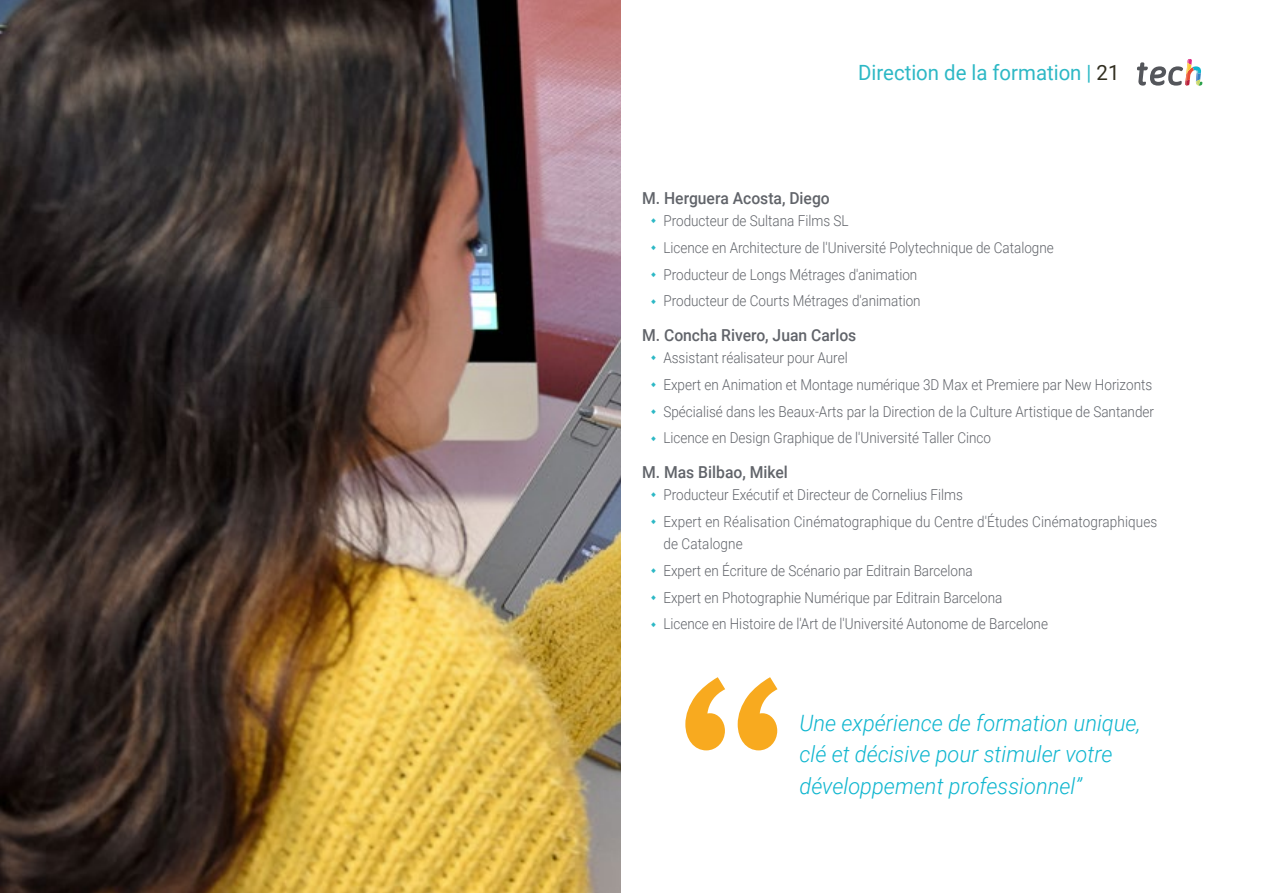
<style>
.page{position:relative;width:1263px;height:893px;background:#fff}
.page>*{position:absolute;margin:0;border:0;box-sizing:border-box;transform-origin:0 0}
.t1{font:italic 300 22.5px/31.5px "Roboto";color:#0fb6cf}
.t2{font:21px "Roboto";color:#2db8c5}
.t3{font:500 16.5px "Roboto";color:#61646a;scale:.95 1}
.t4{font:300 15px/26.7px "Roboto";color:#61646a;scale:.9 1}
.s1{color:#312e20}
</style>
<div class="page">
<img style="left:0;top:0;width:621px;height:893px">
<svg style="left:685px;top:677px;width:92px;height:73px"></svg>
<svg style="left:1137px;top:59px;width:65px;height:27px"></svg>
<h2 class="t2" style="left:858px;top:57px;width:263px">Direction de la formation | <span class="s1">21</span></h2>
<p class="t3" style="left:642px;top:186px;width:199px">M. Herguera Acosta, Diego</p>
<p class="t4" style="left:663px;top:207px;width:435px">Producteur de Sultana Films SL<br>Licence en Architecture de l'Université Polytechnique de Catalogne Producteur de Longs Métrages d'animation<br>Producteur de Courts Métrages d'animation</p>
<p class="t3" style="left:642px;top:323px;width:227px">M. Concha Rivero, Juan Carlos</p>
<p class="t4" style="left:663px;top:344px;width:547px">Assistant réalisateur pour Aurel<br>Expert en Animation et Montage numérique 3D Max et Premiere par New Horizonts Spécialisé dans les Beaux-Arts par la Direction de la Culture Artistique de Santander Licence en Design Graphique de l'Université Taller Cinco</p>
<p class="t3" style="left:642px;top:460px;width:155px">M. Mas Bilbao, Mikel</p>
<p class="t4" style="left:663px;top:481px;width:550px">Producteur Exécutif et Directeur de Cornelius Films<br>Expert en Réalisation Cinématographique du Centre d'Études Cinématographiques</p>
<p class="t4" style="left:663px;top:530px;width:429px">de Catalogne<br>Expert en Écriture de Scénario par Editrain Barcelona<br>Expert en Photographie Numérique par Editrain Barcelona Licence en Histoire de l'Art de l'Université Autonome de Barcelone</p>
<h1 class="t1" style="left:799px;top:706px;width:343px">Une expérience de formation unique, clé et décisive pour stimuler votre développement professionnel”</h1>
</div>
